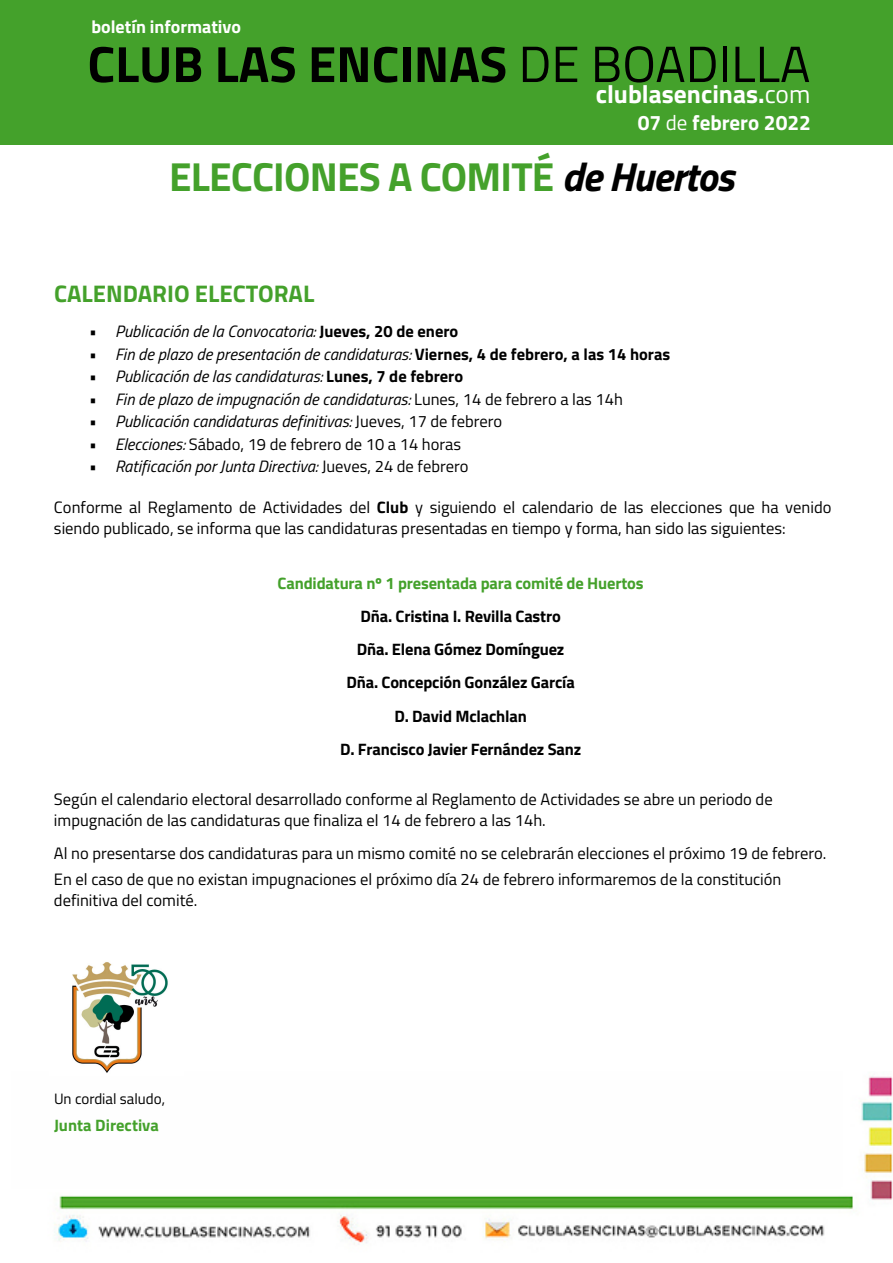
<style>
.page{position:relative;width:893px;height:1263px;background:#fff}
.page>*{position:absolute;margin:0;border:0;box-sizing:border-box;transform-origin:0 0}
.t1{font:700 51px "Titillium Web";color:#000}
.t2{font:700 40.5px "Titillium Web";letter-spacing:-.02em;color:#44a12b}
.t3{font:700 25.5px "Titillium Web";color:#fff}
.t4{font:700 24px "Titillium Web";color:#44a12b}
.t5{font:700 21px "Titillium Web";color:#fff}
.t6{font:700 18px "Titillium Web";color:#fff}
.t7{font:16.5px/21px "Titillium Web";color:#000}
.t8{font:italic 16.5px "Titillium Web";color:#000}
.t9{font:700 16.5px/33.2px "Titillium Web";letter-spacing:-.01em;color:#000;text-align:center}
.t10{font:700 16.5px "Titillium Web";letter-spacing:-.01em;color:#44a12b}
.t11{font:15px "Titillium Web";color:#000}
.s1{font-weight:400}
.s2{font-style:italic;color:#000}
.s3{font-weight:700;font-style:normal}
.s4{font-style:normal}
.s5{font-style:italic}
.s6{font-weight:700}
</style>
<div class="page">
<img style="left:54px;top:1075px;width:839px;height:170px">
<div style="left:0;top:0;width:893px;height:145px;background:#44a12b"></div>
<img style="left:54px;top:962px;width:130px;height:114px">
<p class="t6" style="left:91px;top:13px;width:151px">boletín informativo</p>
<h1 class="t1" style="left:87px;top:25px;width:724px">CLUB LAS ENCINAS <span class="s1">DE BOADILLA</span></h1>
<h3 class="t3" style="left:596px;top:75px;width:216px">clublasencinas.<span class="s1">com</span></h3>
<p class="t5" style="left:638px;top:107px;width:175px">07 <span class="s1">de</span> febrero 2022</p>
<h2 class="t2" style="left:169px;top:145px;width:566px">ELECCIONES A COMITÉ <span class="s2">de Huertos</span></h2>
<h3 class="t4" style="left:54px;top:275px;width:262px">CALENDARIO ELECTORAL</h3>
<p class="t8" style="left:88px;top:319px;width:372px">• Publicación de la Convocatoria: <span class="s3">Jueves, 20 de enero</span></p>
<p class="t8" style="left:88px;top:342px;width:584px">• Fin de plazo de presentación de candidaturas: <span class="s3">Viernes, 4 de febrero, a las 14 horas</span></p>
<p class="t8" style="left:88px;top:364px;width:377px">• Publicación de las candidaturas: <span class="s3">Lunes, 7 de febrero</span></p>
<p class="t8" style="left:88px;top:387px;width:536px">• Fin de plazo de impugnación de candidaturas: <span class="s4">Lunes, 14 de febrero a las 14h</span></p>
<p class="t8" style="left:88px;top:409px;width:416px">• Publicación candidaturas definitivas: <span class="s4">Jueves, 17 de febrero</span></p>
<p class="t7" style="left:88px;top:433px;width:375px"><span class="s5">• Elecciones:</span> Sábado, 19 de febrero de 10 a 14 horas</p>
<p class="t8" style="left:88px;top:454px;width:382px">• Ratificación por Junta Directiva: <span class="s4">Jueves, 24 de febrero</span></p>
<p class="t7" style="left:54px;top:496px;width:779px">Conforme al Reglamento de Actividades del <span class="s6">Club</span> y siguiendo el calendario de las elecciones que ha venido siendo publicado, se informa que las candidaturas presentadas en tiempo y forma, han sido las siguientes:</p>
<p class="t10" style="left:278px;top:570px;width:367px">Candidatura nº 1 presentada para comité de Huertos</p>
<p class="t9" style="left:340px;top:599px;width:243px">Dña. Cristina I. Revilla Castro<br>Dña. Elena Gómez Domínguez<br>Dña. Concepción González García<br>D. David Mclachlan<br>D. Francisco Javier Fernández Sanz</p>
<p class="t7" style="left:54px;top:788px;width:720px">Según el calendario electoral desarrollado conforme al Reglamento de Actividades se abre un periodo de impugnación de las candidaturas que finaliza el 14 de febrero a las 14h.</p>
<p class="t7" style="left:54px;top:840px;width:774px;line-height:26px">Al no presentarse dos candidaturas para un mismo comité no se celebrarán elecciones el próximo 19 de febrero.<br>En el caso de que no existan impugnaciones el próximo día 24 de febrero informaremos de la constitución</p>
<p class="t7" style="left:54px;top:889px;width:145px">definitiva del comité.</p>
<p class="t11" style="left:54px;top:1088px;width:112px">Un cordial saludo,</p>
<p class="t10" style="left:54px;top:1112px;width:106px">Junta Directiva</p>
</div>
